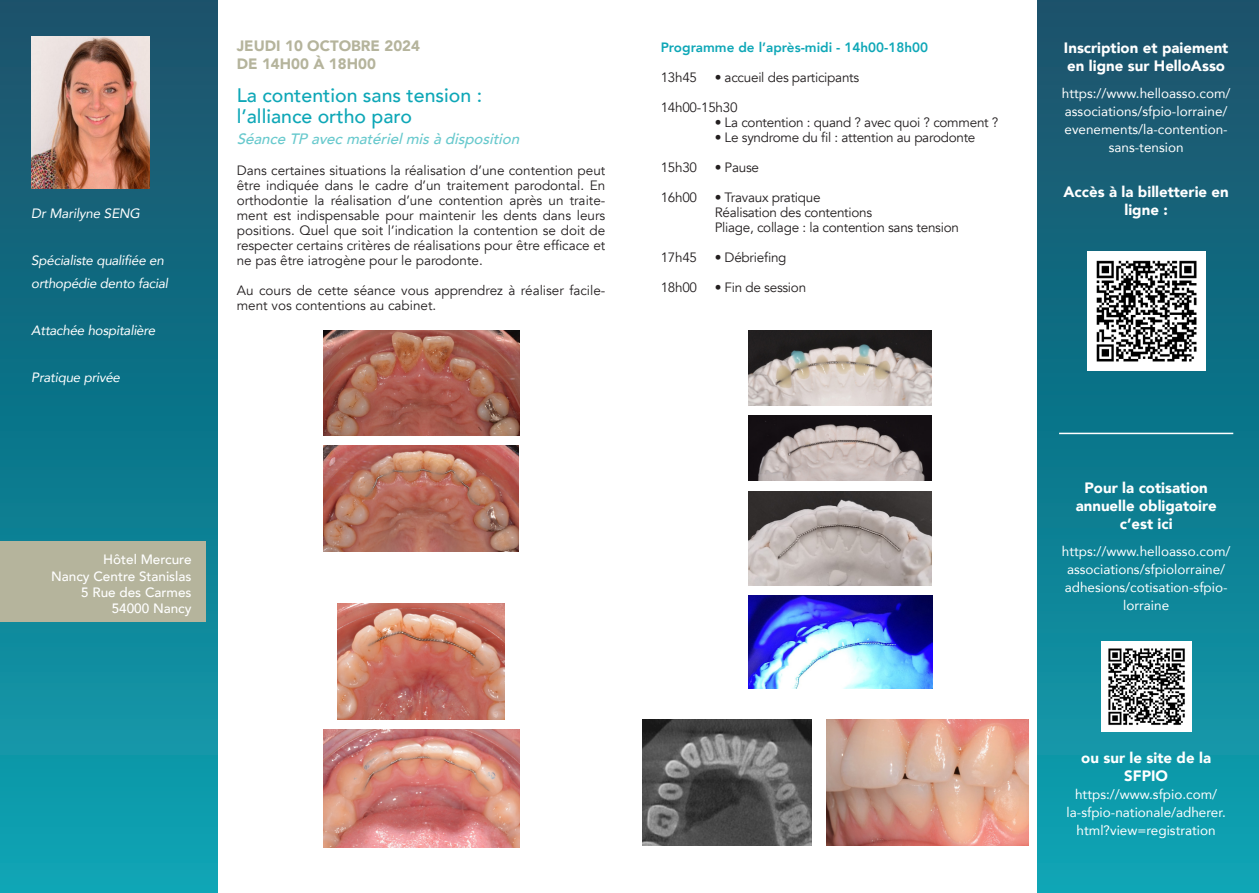
<style>
.page{position:relative;width:1259px;height:893px;background:#fff}
.page>*{position:absolute;margin:0;border:0;box-sizing:border-box;transform-origin:0 0}
.t1{font:500 19.5px "Avenir";color:#0ea7b7}
.t2{font:900 15px/18px "Avenir";color:#fff;text-align:center}
.t3{font:italic 500 15px "Avenir";color:#68c9cd}
.t4{font:900 15px "Avenir";color:#b5b49c}
.t5{font:13.5px/15px "Avenir";letter-spacing:-.02em;color:#231f20;text-align:justify}
.t6{font:13.5px/18px "Avenir";color:#fff;text-align:center}
.t7{font:italic 13.5px "Avenir";letter-spacing:-.02em;color:#fff}
.t8{font:13.5px/15px "Avenir";color:#231f20}
.t9{font:500 13.5px "Avenir";color:#fff}
.t10{font:800 13.5px "Avenir";color:#0ea7b7}
</style>
<div class="page">
<div style="left:1037px;top:0;width:222px;height:893px;background:linear-gradient(to bottom,#195069,#0ca4b4)"></div>
<div style="left:0;top:0;width:217px;height:893px;background:linear-gradient(to bottom,#184f68,#0ba4b4)"></div>
<img style="left:31px;top:36px;width:119px;height:152px">
<div style="left:0;top:541px;width:205px;height:81px;background:#b5b49c"></div>
<img style="left:1087px;top:251px;width:118px;height:119px">
<img style="left:749px;top:491px;width:183px;height:94px">
<img style="left:748px;top:596px;width:184px;height:92px">
<img style="left:749px;top:330px;width:183px;height:75px">
<img style="left:323px;top:730px;width:196px;height:118px">
<img style="left:337px;top:603px;width:168px;height:117px">
<img style="left:826px;top:720px;width:203px;height:126px">
<img style="left:749px;top:416px;width:183px;height:65px">
<img style="left:323px;top:446px;width:196px;height:105px">
<img style="left:323px;top:330px;width:196px;height:106px">
<img style="left:642px;top:720px;width:170px;height:126px">
<img style="left:1101px;top:641px;width:90px;height:91px">
<hr style="left:1059px;top:433px;width:174px;height:1px;background:#fff">
<p class="t7" style="left:31px;top:205px;width:110px">Dr Marilyne SENG</p>
<p class="t7" style="left:31px;top:252px;width:134px">Spécialiste qualifiée en</p>
<p class="t7" style="left:31px;top:275px;width:138px">orthopédie dento facial</p>
<p class="t7" style="left:31px;top:322px;width:125px">Attachée hospitalière</p>
<p class="t7" style="left:31px;top:369px;width:90px">Pratique privée</p>
<p class="t4" style="left:237px;top:33px;width:185px">JEUDI 10 OCTOBRE 2024</p>
<p class="t4" style="left:237px;top:51px;width:141px">DE 14H00 À 18H00</p>
<p class="t1" style="left:237px;top:78px;width:247px">La contention sans tension :</p>
<p class="t1" style="left:237px;top:99px;width:177px">l’alliance ortho paro</p>
<p class="t3" style="left:237px;top:126px;width:289px">SéanceTPavecmatérielmisàdisposition</p>
<p class="t5" style="left:237px;top:163px;width:370px">Dans certaines situations la réalisation d’une contention peut être indiquée dans le cadre d’un traitement parodontal. En orthodontie la réalisation d’une contention après un traite&shy;ment est indispensable pour maintenir les dents dans leurs positions. Quel que soit l’indication la contention se doit de respecter certains critères de réalisations pour être efficace et ne pas être iatrogène pour le parodonte.</p>
<p class="t8" style="left:237px;top:283px;width:370px">Au cours de cette séance vous apprendrez à réaliser facile&shy;ment vos contentions au cabinet.</p>
<p class="t10" style="left:660px;top:37px;width:269px">Programme de l’après-midi - 14h00-18h00</p>
<p class="t5" style="left:660px;top:70px;width:38px">13h45</p>
<p class="t5" style="left:714px;top:70px;width:146px">• accueil des participants</p>
<p class="t5" style="left:660px;top:100px;width:78px">14h00-15h30</p>
<p class="t5" style="left:714px;top:115px;width:285px">• La contention : quand ? avec quoi ? comment ?</p>
<p class="t5" style="left:714px;top:130px;width:262px">• Le syndrome du fil : attention au parodonte</p>
<p class="t5" style="left:660px;top:160px;width:38px">15h30</p>
<p class="t5" style="left:714px;top:160px;width:46px">• Pause</p>
<p class="t5" style="left:660px;top:190px;width:38px">16h00</p>
<p class="t5" style="left:714px;top:190px;width:107px">• Travaux pratique</p>
<p class="t5" style="left:714px;top:205px;width:159px">Réalisation des contentions</p>
<p class="t5" style="left:714px;top:220px;width:246px">Pliage, collage : la contention sans tension</p>
<p class="t5" style="left:660px;top:250px;width:38px">17h45</p>
<p class="t5" style="left:714px;top:250px;width:73px">• Débriefing</p>
<p class="t5" style="left:660px;top:280px;width:38px">18h00</p>
<p class="t5" style="left:714px;top:280px;width:93px">• Fin de session</p>
<p class="t9" style="left:103px;top:548px;width:90px">Hôtel Mercure</p>
<p class="t9" style="left:51px;top:564px;width:142px">Nancy Centre Stanislas</p>
<p class="t9" style="left:81px;top:580px;width:112px">5 Rue des Carmes</p>
<p class="t9" style="left:112px;top:597px;width:81px">54000 Nancy</p>
<p class="t2" style="left:1064px;top:39px;width:166px;text-align:left">Inscription et paiement en ligne sur HelloAsso</p>
<p class="t6" style="left:1062px;top:84px;width:170px">https://www.helloasso.com/ associations/sfpio-lorraine/ evenements/la-contention&shy;sans-tension</p>
<p class="t2" style="left:1063px;top:183px;width:167px">Accès à la billetterie en ligne :</p>
<p class="t2" style="left:1075px;top:478px;width:142px">Pour la cotisation annuelle obligatoire</p>
<p class="t2" style="left:1119px;top:514px;width:54px">c’est ici</p>
<p class="t6" style="left:1062px;top:541px;width:170px">https://www.helloasso.com/ associations/sfpiolorraine/</p>
<p class="t6" style="left:1064px;top:577px;width:164px">adhesions/cotisation-sfpio&shy;lorraine</p>
<p class="t2" style="left:1081px;top:748px;width:131px">ou sur le site de la<br>SFPIO</p>
<p class="t6" style="left:1066px;top:784px;width:161px">https://www.sfpio.com/ la-sfpio-nationale/adherer. html?view=registration</p>
</div>
